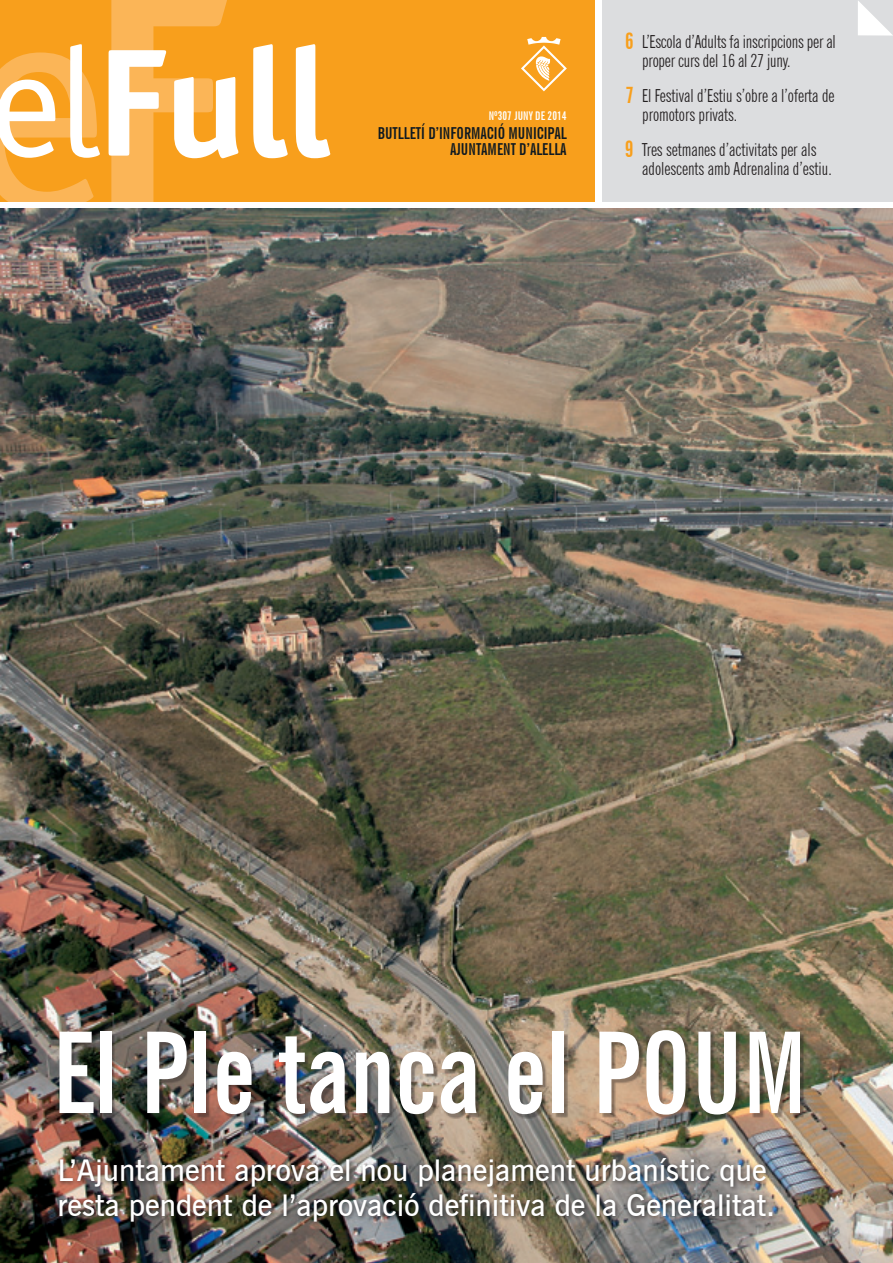
<style>
.page{position:relative;width:893px;height:1263px;background:#fff}
.page>*{position:absolute;margin:0;border:0;box-sizing:border-box;transform-origin:0 0}
.t1{font:700 extra-condensed 112.5px "News Gothic BT";color:#fff}
.t2{font:600 30px/34.5px "News Gothic BT";color:#fff}
.t3{font:700 extra-condensed 22.5px "News Gothic BT";color:#f89f1c}
.t4{font:extra-condensed 18px/19.5px "News Gothic BT";color:#231f20}
.t5{font:700 extra-condensed 16.5px/16.5px "News Gothic BT";color:#101a21;text-align:right}
.t6{font:700 extra-condensed 12px "News Gothic BT";color:#fff}
</style>
<div class="page">
<img style="left:0;top:209px;width:893px;height:1054px">
<div style="left:603px;top:0;width:290px;height:201px;background:#dcdddf"></div>
<svg style="left:858px;top:1px;width:35px;height:35px"></svg>
<div style="left:56px;top:1155px;width:722px;height:72px;background:#231f20;opacity:.75"></div>
<div style="left:61px;top:1032px;width:742px;height:86px;background:#231f20;opacity:.4"></div>
<div style="left:0;top:0;width:594px;height:201px;background:#f89f1c"></div>
<svg style="left:0;top:44px;width:100px;height:157px"></svg>
<svg style="left:109px;top:0;width:129px;height:201px"></svg>
<svg style="left:253px;top:44px;width:35px;height:114px"></svg>
<svg style="left:296px;top:44px;width:34px;height:114px"></svg>
<svg style="left:521px;top:37px;width:46px;height:54px"></svg>
<p class="t6" style="left:489px;top:108px;width:79px">Nº307 JUNY DE 2014</p>
<p class="t5" style="left:378px;top:125px;width:190px">BUTLLETÍ D’INFORMACIÓ MUNICIPAL<br>AJUNTAMENT d’ALELLA</p>
<p class="t3" style="left:625px;top:27px;width:10px">6</p>
<p class="t3" style="left:625px;top:81px;width:10px">7</p>
<p class="t3" style="left:625px;top:135px;width:10px">9</p>
<p class="t4" style="left:642px;top:31px;width:195px">L’Escola d’Adults fa inscripcions per al proper curs del 16 al 27 juny.</p>
<p class="t4" style="left:642px;top:85px;width:194px">El Festival d’Estiu s’obre a l’oferta de promotors privats.</p>
<p class="t4" style="left:642px;top:139px;width:191px">Tres setmanes d’activitats per als adolescents amb Adrenalina d’estiu.</p>
<h1 class="t1" style="left:53px;top:1005px;width:756px">El Ple tanca el POUM</h1>
<h2 class="t2" style="left:57px;top:1153px;width:719px">L’Ajuntament aprova el nou planejament urbanístic que resta pendent de l’aprovació definitiva de la Generalitat.</h2>
</div>
